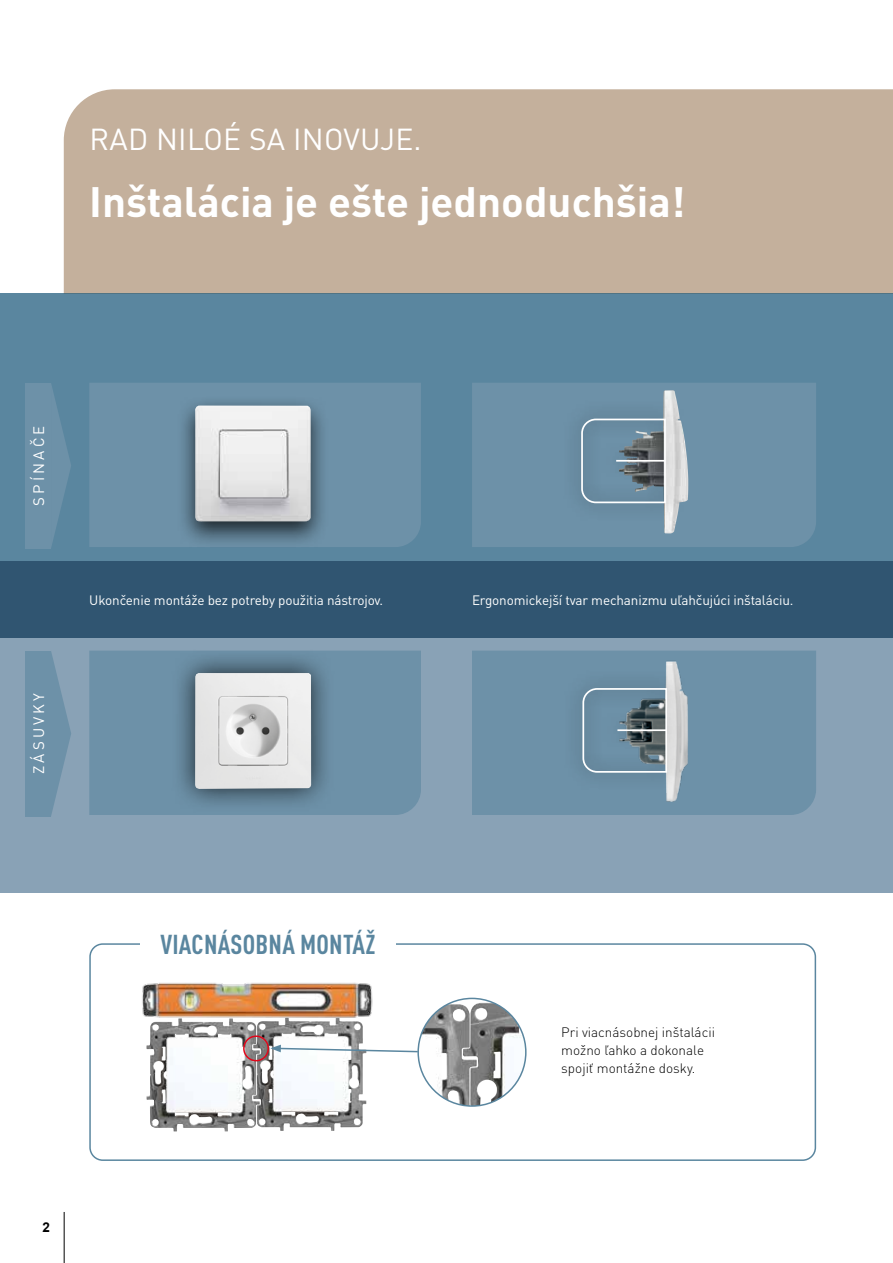
<style>
.page{position:relative;width:893px;height:1263px;background:#fff}
.page>*{position:absolute;margin:0;border:0;box-sizing:border-box;transform-origin:0 0}
.t1{font:700 42px "DIN Pro";color:#fff}
.t2{font:30px "DIN Pro";letter-spacing:.01em;color:#fff}
.t3{font:700 condensed 27px "DIN Pro";letter-spacing:.01em;color:#5a869f}
.t4{font:15px "DIN Pro";letter-spacing:.21em;color:#fff}
.t5{font:13.5px "DIN Pro";letter-spacing:-.01em;color:#fff}
.t6{font:300 13.5px/18px "DIN Pro";color:#000}
.t7{font:700 13.5px "Arial";color:#000}
</style>
<div class="page">
<div style="left:64px;top:89px;width:829px;height:204px;background:#c4b09c"></div>
<div style="left:0;top:293px;width:893px;height:345px;background:#5a869f"></div>
<svg style="left:0;top:561px;width:893px;height:332px;background:#66849b"></svg>
<div style="left:472px;top:383px;width:344px;height:164px;background:#6d91a8"></div>
<div style="left:472px;top:651px;width:344px;height:164px;background:#6d91a8"></div>
<div style="left:89px;top:383px;width:332px;height:164px;background:#6d91a8"></div>
<div style="left:89px;top:651px;width:332px;height:164px;background:#6d91a8"></div>
<img style="left:619px;top:390px;width:54px;height:143px">
<div style="left:563px;top:400px;width:122px;height:122px;background:#000;opacity:.75"></div>
<svg style="left:580px;top:418px;width:87px;height:86px"></svg>
<hr style="left:616px;top:460px;width:49px;height:2px;background:#fff">
<img style="left:605px;top:652px;width:96px;height:166px">
<div style="left:26px;top:651px;width:25px;height:165px;background:#6d91a8"></div>
<div style="left:26px;top:383px;width:25px;height:166px;background:#6d91a8"></div>
<svg style="left:51px;top:651px;width:20px;height:165px;background:#7a99ae"></svg>
<svg style="left:51px;top:385px;width:20px;height:161px"></svg>
<div style="left:89px;top:943px;width:727px;height:218px;border:2px solid #5a869f;border-radius:13px"></div>
<img style="left:142px;top:982px;width:231px;height:36px">
<img style="left:420px;top:1004px;width:43px;height:102px">
<img style="left:463px;top:1003px;width:63px;height:103px">
<div style="left:417px;top:998px;width:110px;height:109px;border:2px solid #5a869f;border-radius:50%"></div>
<img style="left:146px;top:1018px;width:215px;height:113px">
<div style="left:243px;top:1035px;width:26px;height:26px;border:2px solid #e2071b;border-radius:50%"></div>
<svg style="left:270px;top:1045px;width:149px;height:8px"></svg>
<div style="left:140px;top:918px;width:255px;height:51px;background:#fff"></div>
<div style="left:176px;top:395px;width:153px;height:154px;background:#000;opacity:.75"></div>
<img style="left:195px;top:406px;width:116px;height:116px">
<div style="left:171px;top:649px;width:164px;height:163px;background:#000;opacity:.75"></div>
<img style="left:195px;top:673px;width:116px;height:116px">
<div style="left:564px;top:669px;width:122px;height:122px;background:#000;opacity:.75"></div>
<svg style="left:582px;top:687px;width:86px;height:86px;background:#6f8897"></svg>
<hr style="left:617px;top:729px;width:49px;height:2px;background:#fff">
<hr style="left:64px;top:1212px;width:1px;height:51px;background:#000">
<h2 class="t2" style="left:89px;top:121px;width:334px">RAD NILOÉ SA INOVUJE.</h2>
<h1 class="t1" style="left:89px;top:167px;width:598px">Inštalácia je ešte jednoduchšia!</h1>
<p class="t4" style="left:29px;top:506px;width:81px;rotate:-90deg">SPÍNAČE</p>
<p class="t4" style="left:29px;top:774px;width:83px;rotate:-90deg">ZÁSUVKY</p>
<p class="t5" style="left:89px;top:591px;width:295px">Ukončenie montáže bez potreby použitia nástrojov.</p>
<p class="t5" style="left:472px;top:591px;width:323px">Ergonomickejší tvar mechanizmu uľahčujúci inštaláciu.</p>
<p class="t7" style="left:43px;top:1219px;width:9px">2</p>
<h3 class="t3" style="left:160px;top:928px;width:217px">VIACNÁSOBNÁ MONTÁŽ</h3>
<p class="t6" style="left:561px;top:1022px;width:155px">Pri viacnásobnej inštalácii možno ľahko a dokonale spojiť montážne dosky.</p>
</div>
